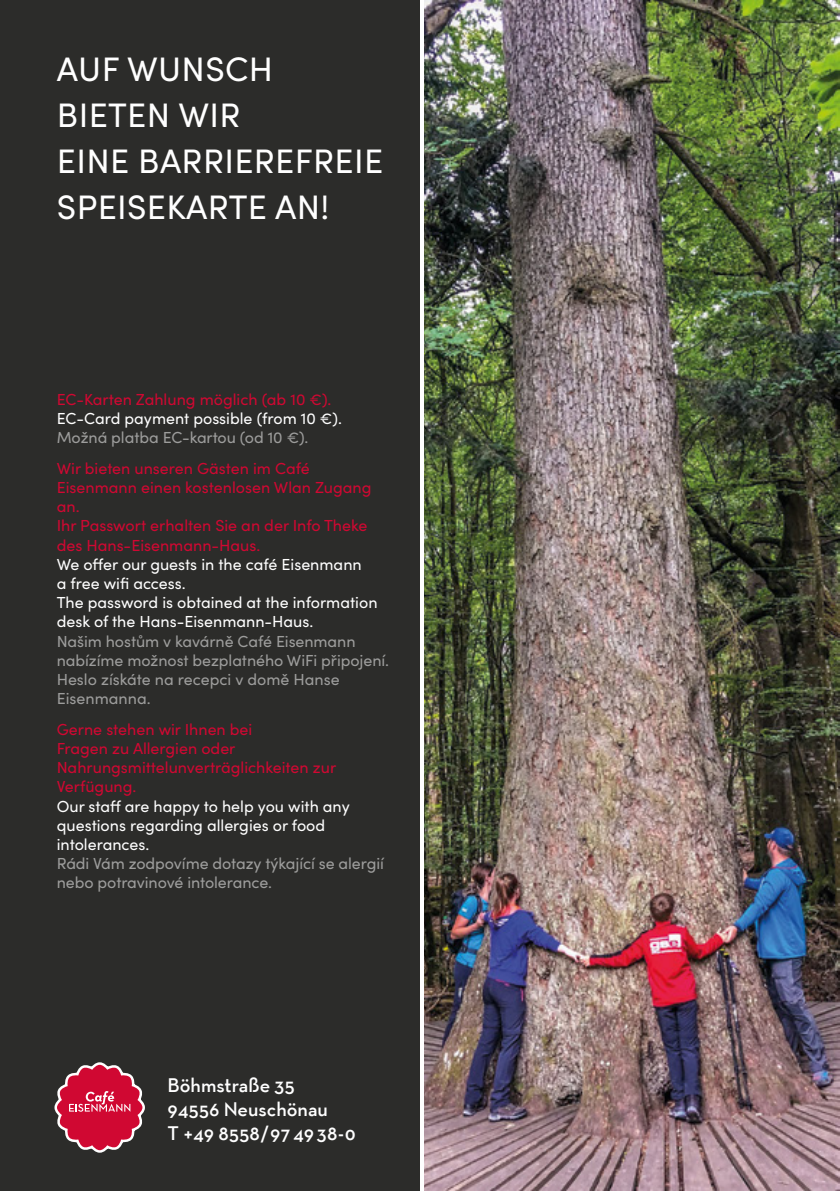
<style>
.page{position:relative;width:840px;height:1191px;background:#fff}
.page>*{position:absolute;margin:0;border:0;box-sizing:border-box;transform-origin:0 0}
.t1{font:34px/46px "Sofia Pro";letter-spacing:.01em;color:#fff}
.t2{font:600 20px/24px "Neutra Text TF";color:#fff}
.t3{font:16px/19.2px "Sofia Pro";color:#d00832}
.t4{font:16px/19.2px "Sofia Pro";color:#fff}
.t5{font:16px/19.2px "Sofia Pro";letter-spacing:-.005em;color:#9d9d9c}
</style>
<div class="page">
<div style="left:0;top:0;width:420px;height:1191px;background:#2c2c2a"></div>
<img style="left:424px;top:0;width:415px;height:1191px">
<svg style="left:54px;top:1062px;width:91px;height:91px"></svg>
<svg style="left:831px;top:0;width:7px;height:3px"></svg>
<h1 class="t1" style="left:57px;top:44px;width:327px">AUF WUNSCH<br>BIETEN WIR<br>EINE BARRIEREFREIE<br>SPEISEKARTE AN!</h1>
<p class="t3" style="left:57px;top:389px;width:276px">EC-Karten Zahlung möglich (ab 10 €).</p>
<p class="t4" style="left:57px;top:408px;width:286px">EC-Card payment possible (from 10 €).</p>
<p class="t5" style="left:57px;top:427px;width:253px">Možná platba EC-kartou (od 10 €).</p>
<p class="t3" style="left:57px;top:457px;width:316px">Wir bieten unseren Gästen im Café<br>Eisenmann einen kostenlosen Wlan Zugang an.<br>Ihr Passwort erhalten Sie an der Info Theke des Hans-Eisenmann-Haus.</p>
<p class="t4" style="left:57px;top:553px;width:322px">We offer our guests in the café Eisenmann<br>a free wifi access.<br>The password is obtained at the information desk of the Hans-Eisenmann-Haus.</p>
<p class="t5" style="left:57px;top:630px;width:333px">Našim hostům v kavárně Café Eisenmann nabízíme možnost bezplatného WiFi připojení.<br>Heslo získáte na recepci v domě Hanse Eisenmanna.</p>
<p class="t3" style="left:57px;top:718px;width:281px">Gerne stehen wir Ihnen bei<br>Fragen zu Allergien oder<br>Nahrungsmittelunverträglichkeiten zur<br>Verfügung.</p>
<p class="t4" style="left:57px;top:795px;width:294px">Our staff are happy to help you with any questions regarding allergies or food intolerances.</p>
<p class="t5" style="left:57px;top:853px;width:328px">Rádi Vám zodpovíme dotazy týkající se alergií nebo potravinové intolerance.</p>
<p class="t2" style="left:167px;top:1072px;width:189px">Böhmstraße 35<br>94556 Neuschönau<br>T +49 8558 / 97 49 38 - 0</p>
</div>
